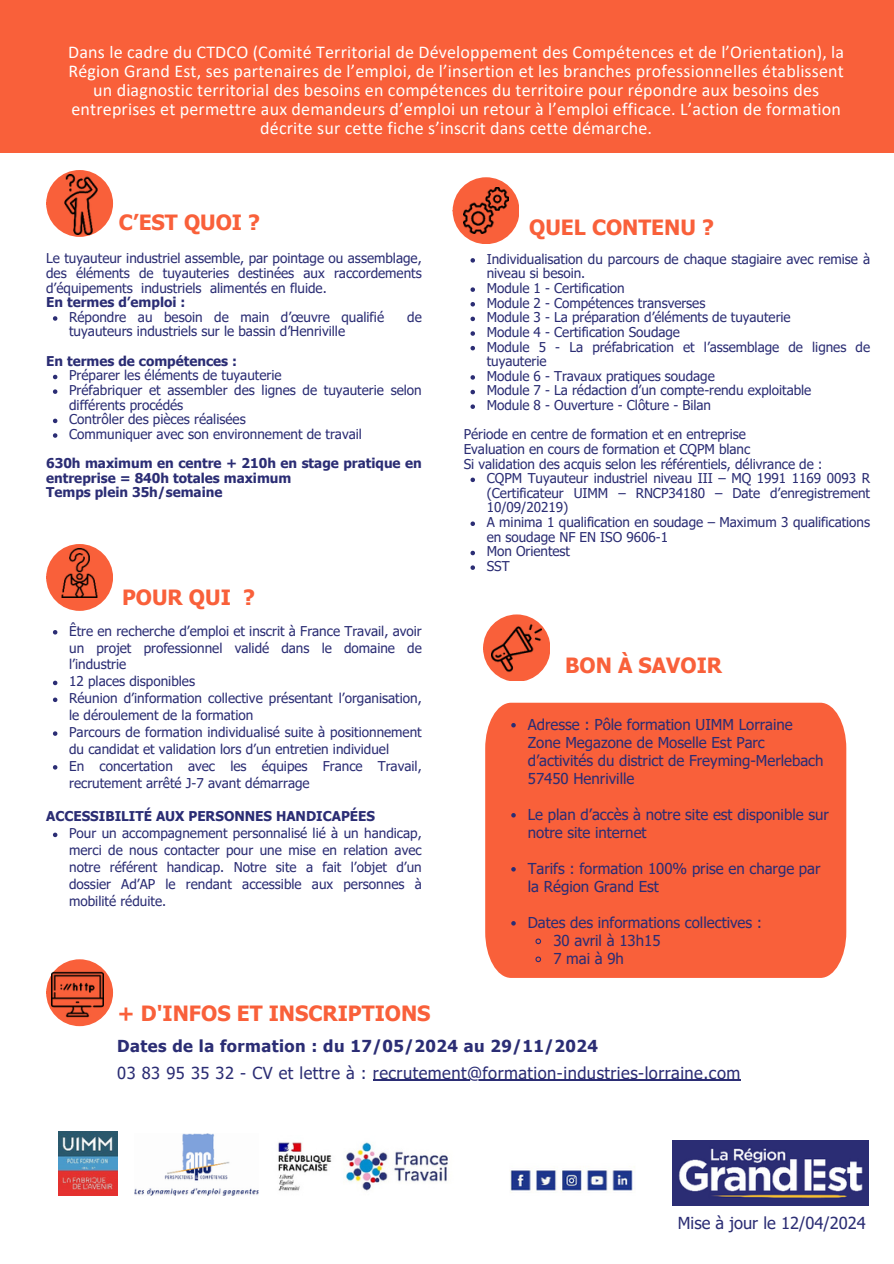
<style>
.page{position:relative;width:894px;height:1264px;background:#fff}
.page>*{position:absolute;margin:0;border:0;box-sizing:border-box;transform-origin:0 0}
.t1{font:700 21px "Tahoma";color:#f9603a}
.t2{font:18px/19.2px "Calibri";letter-spacing:.01em;color:#fff;text-align:center}
.t3{font:16.5px/27px "Tahoma";letter-spacing:.03em;color:#2b2d74}
.t4{font:16.5px "Tahoma";color:#2b2d74}
.t5{font:15px/18px "Tahoma";color:#2b2d74}
.t6{font:13.5px/14.7px "Tahoma";color:#2b2d74}
.t7{font:700 13.5px/14.7px "Tahoma";color:#2b2d74}
.s1{font-weight:700}
</style>
<div class="page">
<div style="left:0;top:0;width:893px;height:153px;background:#f9603a"></div>
<div style="left:485px;top:702px;width:361px;height:275px;background:#f9603a"></div>
<svg style="left:46px;top:544px;width:66px;height:66px"></svg>
<img style="left:55px;top:549px;width:49px;height:48px">
<svg style="left:46px;top:170px;width:67px;height:67px"></svg>
<img style="left:51px;top:175px;width:60px;height:59px">
<svg style="left:452px;top:177px;width:66px;height:66px"></svg>
<img style="left:463px;top:187px;width:45px;height:46px">
<svg style="left:483px;top:614px;width:67px;height:67px"></svg>
<img style="left:491px;top:623px;width:50px;height:50px">
<svg style="left:46px;top:959px;width:67px;height:67px"></svg>
<img style="left:52px;top:968px;width:52px;height:52px">
<img style="left:510px;top:1170px;width:123px;height:23px">
<img style="left:672px;top:1140px;width:196px;height:65px">
<svg style="left:53px;top:316px;width:4px;height:5px"></svg>
<svg style="left:53px;top:375px;width:4px;height:4px"></svg>
<svg style="left:53px;top:389px;width:4px;height:5px"></svg>
<svg style="left:53px;top:418px;width:4px;height:5px"></svg>
<svg style="left:53px;top:433px;width:4px;height:5px"></svg>
<hr style="left:373px;top:1079px;width:367px;height:1px;background:#2b2d74">
<img style="left:58px;top:1131px;width:60px;height:64px">
<img style="left:135px;top:1133px;width:123px;height:62px">
<img style="left:278px;top:1142px;width:170px;height:49px">
<svg style="left:470px;top:258px;width:5px;height:4px"></svg>
<svg style="left:470px;top:287px;width:5px;height:5px"></svg>
<svg style="left:470px;top:302px;width:5px;height:4px"></svg>
<svg style="left:470px;top:316px;width:5px;height:5px"></svg>
<svg style="left:470px;top:331px;width:5px;height:5px"></svg>
<svg style="left:470px;top:346px;width:5px;height:4px"></svg>
<svg style="left:470px;top:375px;width:5px;height:4px"></svg>
<svg style="left:470px;top:390px;width:5px;height:4px"></svg>
<svg style="left:470px;top:404px;width:5px;height:5px"></svg>
<svg style="left:470px;top:477px;width:5px;height:5px"></svg>
<svg style="left:470px;top:521px;width:5px;height:5px"></svg>
<svg style="left:470px;top:550px;width:5px;height:5px"></svg>
<svg style="left:470px;top:565px;width:5px;height:5px"></svg>
<svg style="left:53px;top:630px;width:4px;height:4px"></svg>
<svg style="left:53px;top:680px;width:4px;height:5px"></svg>
<svg style="left:53px;top:697px;width:4px;height:5px"></svg>
<svg style="left:53px;top:731px;width:4px;height:4px"></svg>
<svg style="left:53px;top:765px;width:4px;height:4px"></svg>
<svg style="left:53px;top:832px;width:4px;height:5px"></svg>
<svg style="left:511px;top:723px;width:4px;height:4px"></svg>
<svg style="left:511px;top:813px;width:4px;height:4px"></svg>
<svg style="left:511px;top:867px;width:4px;height:4px"></svg>
<svg style="left:511px;top:921px;width:4px;height:4px"></svg>
<svg style="left:534px;top:937px;width:8px;height:8px"></svg>
<svg style="left:534px;top:955px;width:8px;height:8px"></svg>
<h2 class="t2" style="left:68px;top:44px;width:777px">Dans le cadre du CTDCO (Comité Territorial de Développement des Compétences et de l’Orientation), la Région Grand Est, ses partenaires de l’emploi, de l’insertion et les branches professionnelles établissent un diagnostic territorial des besoins en compétences du territoire pour répondre aux besoins des entreprises et permettre aux demandeurs d’emploi un retour à l’emploi efficace. L’action de formation décrite sur cette fiche s’inscrit dans cette démarche.</h2>
<p class="t1" style="left:119px;top:209px;width:143px">C’EST QUOI ?</p>
<h5 class="t6" style="left:46px;top:250px;width:377px;text-align:justify">Le tuyauteur industriel assemble, par pointage ou assemblage, des éléments de tuyauteries destinées aux raccordements d’équipements industriels alimentés en fluide.</h5>
<p class="t7" style="left:46px;top:294px;width:141px">En termes d’emploi :</p>
<h1 class="t6" style="left:69px;top:309px;width:316px">Répondre au besoin de main d’œuvre qualifié</h1>
<h1 class="t6" style="left:407px;top:309px;width:16px">de</h1>
<h1 class="t6" style="left:69px;top:324px;width:277px">tuyauteurs industriels sur le bassin d’Henriville</h1>
<p class="t7" style="left:46px;top:353px;width:192px">En termes de compétences :</p>
<p class="t6" style="left:69px;top:367px;width:214px">Préparer les éléments de tuyauterie</p>
<p class="t6" style="left:69px;top:382px;width:354px">Préfabriquer et assembler des lignes de tuyauterie selon différents procédés</p>
<p class="t6" style="left:69px;top:411px;width:178px">Contrôler des pièces réalisées</p>
<p class="t6" style="left:69px;top:426px;width:294px">Communiquer avec son environnement de travail</p>
<p class="t7" style="left:46px;top:455px;width:377px">630h maximum en centre + 210h en stage pratique en entreprise = 840h totales maximum<br>Temps plein 35h/semaine</p>
<h1 class="t1" style="left:122px;top:583px;width:134px">POUR QUI ?</h1>
<p class="t6" style="left:69px;top:622px;width:354px;line-height:16.8px;text-align:justify">Être en recherche d’emploi et inscrit à France Travail, avoir un projet professionnel validé dans le domaine de l’industrie</p>
<p class="t6" style="left:69px;top:673px;width:127px">12 places disponibles</p>
<p class="t6" style="left:69px;top:689px;width:354px;line-height:16.8px">Réunion d’information collective présentant l’organisation, le déroulement de la formation</p>
<p class="t6" style="left:69px;top:723px;width:354px;line-height:16.8px">Parcours de formation individualisé suite à positionnement du candidat et validation lors d’un entretien individuel</p>
<h1 class="t6" style="left:69px;top:757px;width:354px;line-height:16.8px">En concertation avec les équipes France Travail, recrutement arrêté J-7 avant démarrage</h1>
<h2 class="t7" style="left:46px;top:808px;width:330px">ACCESSIBILITÉ AUX PERSONNES HANDICAPÉES</h2>
<p class="t6" style="left:69px;top:824px;width:354px;line-height:16.8px;text-align:justify">Pour un accompagnement personnalisé lié à un handicap, merci de nous contacter pour une mise en relation avec notre référent handicap. Notre site a fait l’objet d’un dossier Ad’AP le rendant accessible aux personnes à mobilité réduite.</p>
<h1 class="t1" style="left:117px;top:999px;width:314px">+ D'INFOS ET INSCRIPTIONS</h1>
<p class="t1" style="left:529px;top:214px;width:186px">QUEL CONTENU ?</p>
<p class="t6" style="left:486px;top:251px;width:385px">Individualisation du parcours de chaque stagiaire avec remise à niveau si besoin.</p>
<p class="t6" style="left:486px;top:280px;width:139px">Module 1 - Certification</p>
<p class="t6" style="left:486px;top:295px;width:220px">Module 2 - Compétences transverses</p>
<p class="t6" style="left:486px;top:309px;width:305px">Module 3 - La préparation d’éléments de tuyauterie</p>
<p class="t6" style="left:486px;top:324px;width:195px">Module 4 - Certification Soudage</p>
<p class="t6" style="left:486px;top:339px;width:385px">Module 5 - La préfabrication et l’assemblage de lignes de tuyauterie</p>
<p class="t6" style="left:486px;top:368px;width:229px">Module 6 - Travaux pratiques soudage</p>
<p class="t6" style="left:486px;top:383px;width:326px">Module 7 - La rédaction d’un compte-rendu exploitable</p>
<h3 class="t6" style="left:486px;top:397px;width:226px">Module 8 - Ouverture - Clôture - Bilan</h3>
<p class="t6" style="left:463px;top:426px;width:360px">Période en centre de formation et en entreprise<br>Evaluation en cours de formation et CQPM blanc<br>Si validation des acquis selon les référentiels, délivrance de :</p>
<h1 class="t6" style="left:486px;top:470px;width:385px;text-align:justify">CQPM Tuyauteur industriel niveau III – MQ 1991 1169 0093 R (Certificateur UIMM – RNCP34180 – Date d’enregistrement 10/09/20219)</h1>
<p class="t6" style="left:486px;top:514px;width:385px">A minima 1 qualification en soudage – Maximum 3 qualifications en soudage NF EN ISO 9606-1</p>
<p class="t6" style="left:486px;top:543px;width:85px">Mon Orientest</p>
<p class="t6" style="left:486px;top:558px;width:24px">SST</p>
<p class="t1" style="left:565px;top:651px;width:158px">BON À SAVOIR</p>
<p class="t5" style="left:527px;top:714px;width:297px">Adresse : Pôle formation UIMM Lorraine Zone Megazone de Moselle Est Parc d’activités du district de Freyming-Merlebach 57450 Henriville</p>
<p class="t5" style="left:527px;top:804px;width:302px">Le plan d’accès à notre site est disponible sur notre site internet</p>
<p class="t5" style="left:527px;top:858px;width:294px">Tarifs : formation 100% prise en charge par la Région Grand Est</p>
<p class="t5" style="left:527px;top:912px;width:236px">Dates des informations collectives :</p>
<h2 class="t5" style="left:553px;top:930px;width:109px">30 avril à 13h15<br>7 mai à 9h</h2>
<p class="t3" style="left:117px;top:1031px;width:624px"><span class="s1">Dates de la formation : du 17/05/2024 au 29/11/2024<br></span>03 83 95 35 32 - CV et lettre à : recrutement@formation-industries-lorraine.com</p>
<p class="t4" style="left:677px;top:1212px;width:189px">Mise à jour le 12/04/2024</p>
</div>
